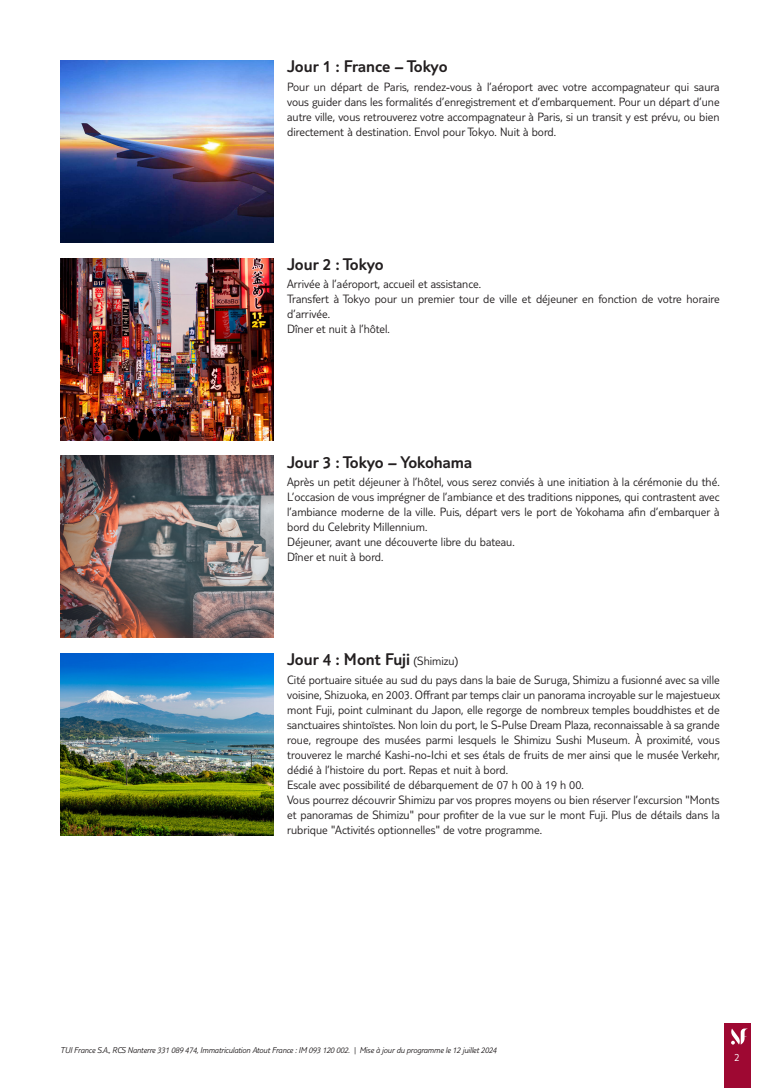
<style>
.page{position:relative;width:780px;height:1088px;background:#fff}
.page>*{position:absolute;margin:0;border:0;box-sizing:border-box;transform-origin:0 0}
.t1{font:300 17.5px "TUI Type";color:#231f20}
.t2{font:300 12.5px/15px "TUI Type";color:#231f20}
.t3{font:300 11.25px "TUI Type";color:#fff}
.t4{font:italic 300 8.75px "TUI Type";letter-spacing:-.02em;color:#231f20}
.s1{font-size:12.5px}
</style>
<div class="page">
<div style="left:724px;top:1023px;width:26px;height:65px;background:#9e0832"></div>
<svg style="left:731px;top:1028px;width:17px;height:16px"></svg>
<img style="left:60px;top:60px;width:213px;height:182px">
<img style="left:60px;top:258px;width:213px;height:182px">
<img style="left:60px;top:456px;width:213px;height:182px">
<img style="left:60px;top:654px;width:213px;height:182px">
<h1 class="t1" style="left:287px;top:56px;width:162px">Jour 1 : France – Tokyo</h1>
<p class="t2" style="left:287px;top:79px;width:434px;text-align:justify">Pour un départ de Paris, rendez-vous à l’aéroport avec votre accompagnateur qui saura vous guider dans les formalités d’enregistrement et d’embarquement. Pour un départ d’une autre ville, vous retrouverez votre accompagnateur à Paris, si un transit y est prévu, ou bien directement à destination. Envol pour Tokyo. Nuit à bord.</p>
<h1 class="t1" style="left:287px;top:254px;width:98px">Jour 2 : Tokyo</h1>
<p class="t2" style="left:287px;top:276px;width:434px">Arrivée à l’aéroport, accueil et assistance.<br>Transfert à Tokyo pour un premier tour de ville et déjeuner en fonction de votre horaire d’arrivée.<br>Dîner et nuit à l’hôtel.</p>
<h1 class="t1" style="left:287px;top:452px;width:186px">Jour 3 : Tokyo – Yokohama</h1>
<p class="t2" style="left:287px;top:474px;width:434px">Après un petit déjeuner à l’hôtel, vous serez conviés à une initiation à la cérémonie du thé.<br>L’occasion de vous imprégner de l’ambiance et des traditions nippones, qui contrastent avec l’ambiance moderne de la ville. Puis, départ vers le port de Yokohama afin d’embarquer à bord du Celebrity Millennium.<br>Déjeuner, avant une découverte libre du bateau.<br>Dîner et nuit à bord.</p>
<h1 class="t1" style="left:287px;top:649px;width:173px">Jour 4 : Mont Fuji <span class="s1">(Shimizu)</span></h1>
<p class="t2" style="left:287px;top:672px;width:434px">Cité portuaire située au sud du pays dans la baie de Suruga, Shimizu a fusionné avec sa ville voisine, Shizuoka, en 2003. Offrant par temps clair un panorama incroyable sur le majestueux mont Fuji, point culminant du Japon, elle regorge de nombreux temples bouddhistes et de sanctuaires shintoïstes. Non loin du port, le S-Pulse Dream Plaza, reconnaissable à sa grande roue, regroupe des musées parmi lesquels le Shimizu Sushi Museum. À proximité, vous trouverez le marché Kashi-no-Ichi et ses étals de fruits de mer ainsi que le musée Verkehr, dédié à l’histoire du port. Repas et nuit à bord.<br>Escale avec possibilité de débarquement de 07 h 00 à 19 h 00.<br>Vous pourrez découvrir Shimizu par vos propres moyens ou bien réserver l’excursion "Monts et panoramas de Shimizu" pour profiter de la vue sur le mont Fuji. Plus de détails dans la rubrique "Activités optionnelles" de votre programme.</p>
<p class="t4" style="left:60px;top:1045px;width:438px">TUI France S.A., RCS Nanterre 331 089 474, Immatriculation Atout France : IM 093 120 002. | Mise à jour du programme le 12 juillet 2024</p>
<p class="t3" style="left:734px;top:1050px;width:7px">2</p>
</div>
